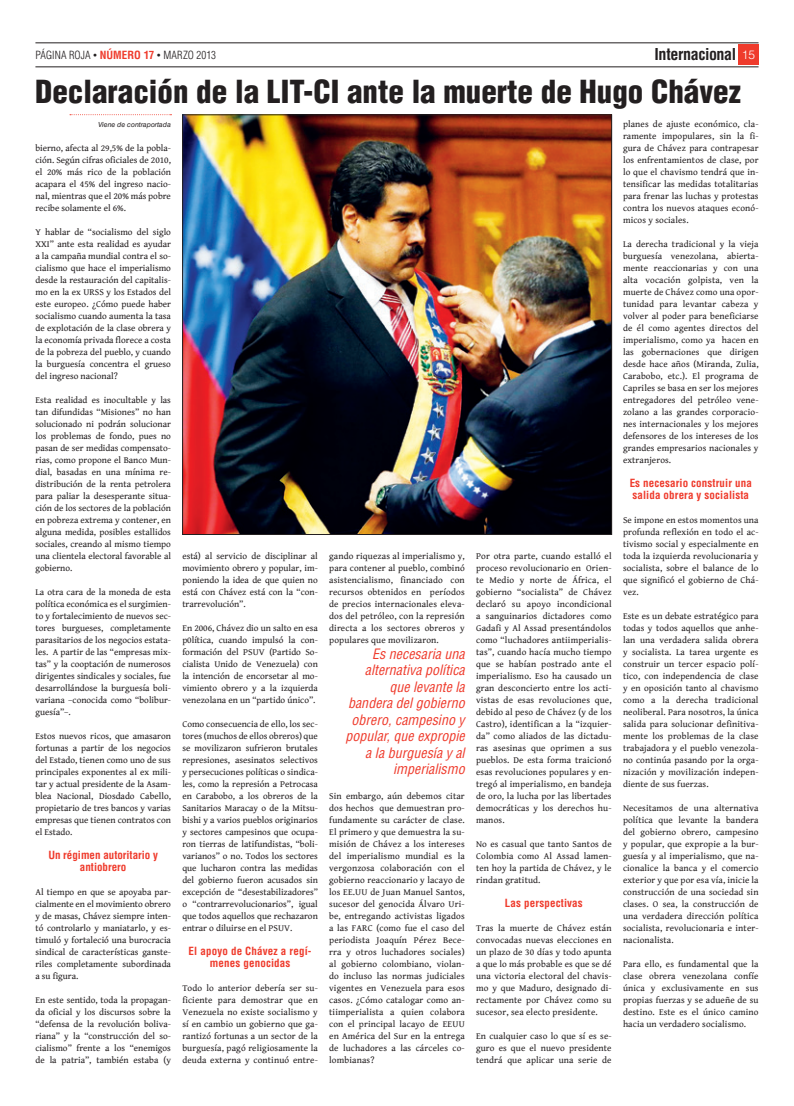
<style>
.page{position:relative;width:794px;height:1106px;background:#fff}
.page>*{position:absolute;margin:0;border:0;box-sizing:border-box;transform-origin:0 0}
.t1{font:900 condensed 31px "Helvetica LT Std";color:#231f20}
.t2{font:700 condensed 16px "Helvetica LT Std";letter-spacing:-.025em;color:#231f20}
.t3{font:italic condensed 14px/16.5px "Helvetica LT Std";color:#ef3b2c;text-align:right}
.t4{font:700 condensed 11px/12px "Helvetica LT Std";letter-spacing:.01em;color:#ef3b2c;text-align:center}
.t5{font:300 condensed 11px "Helvetica LT Std";letter-spacing:.005em;color:#231f20}
.t6{font:9.2px/12px "Gentium Book Basic";letter-spacing:.01em;color:#231f20;text-align:justify}
.t7{font:italic 7px "Helvetica LT Std";letter-spacing:-.005em;color:#231f20}
.s1{font-stretch:normal;font-size:8px}
.s2{font-weight:700;color:#ef3b2c}
.s3{font-weight:300;font-stretch:normal;font-size:12px;color:#fff}
</style>
<div class="page">
<div style="left:738px;top:45px;width:20px;height:20px;background:#ef3b2c"></div>
<hr style="left:35px;top:67px;width:723px;height:1px;background:#231f20">
<hr style="left:35px;top:43px;width:723px;height:1px;background:#231f20">
<img style="left:184px;top:117px;width:426px;height:416px">
<svg style="left:70px;top:114px;width:101px;height:1px"></svg>
<p class="t5" style="left:35px;top:48px;width:182px">PÁGINA ROJA <span class="s1">•</span> <span class="s2">NÚMERO 17</span> <span class="s1">•</span> MARZO 2013</p>
<h2 class="t2" style="left:654px;top:44px;width:102px">Internacional <span class="s3">15</span></h2>
<h1 class="t1" style="left:35px;top:72px;width:707px">Declaración de la LIT-CI ante la muerte de Hugo Chávez</h1>
<p class="t7" style="left:98px;top:120px;width:74px">Viene de contraportada</p>
<p class="t6" style="left:35px;top:141px;width:137px">bierno, afecta al 29,5% de la pobla&shy;ción. Según cifras oficiales de 2010, el 20% más rico de la población acapara el 45% del ingreso nacio&shy;nal, mientras que el 20% más pobre recibe solamente el 6%.</p>
<p class="t6" style="left:35px;top:225px;width:137px">Y hablar de “socialismo del siglo XXI” ante esta realidad es ayudar a la campaña mundial contra el so&shy;cialismo que hace el imperialismo desde la restauración del capitalis&shy;mo en la ex URSS y los Estados del este europeo. ¿Cómo puede haber socialismo cuando aumenta la tasa de explotación de la clase obrera y la economía privada florece a costa de la pobreza del pueblo, y cuando la burguesía concentra el grueso del ingreso nacional?</p>
<p class="t6" style="left:35px;top:393px;width:137px">Esta realidad es inocultable y las tan difundidas “Misiones” no han solucionado ni podrán solucionar los problemas de fondo, pues no pasan de ser medidas compensato&shy;rias, como propone el Banco Mun&shy;dial, basadas en una mínima re&shy;distribución de la renta petrolera para paliar la desesperante situa&shy;ción de los sectores de la población en pobreza extrema y contener, en alguna medida, posibles estallidos sociales, creando al mismo tiempo una clientela electoral favorable al gobierno.</p>
<p class="t6" style="left:35px;top:585px;width:137px">La otra cara de la moneda de esta política económica es el surgimien&shy;to y fortalecimiento de nuevos sec&shy;tores burgueses, completamente parasitarios de los negocios estata&shy;les. A partir de las “empresas mix&shy;tas” y la cooptación de numerosos dirigentes sindicales y sociales, fue desarrollándose la burguesía boli&shy;variana –conocida como “bolibur&shy;guesía”–.</p>
<p class="t6" style="left:35px;top:729px;width:137px">Estos nuevos ricos, que amasaron fortunas a partir de los negocios del Estado, tienen como uno de sus principales exponentes al ex mili&shy;tar y actual presidente de la Asam&shy;blea Nacional, Diosdado Cabello, propietario de tres bancos y varias empresas que tienen contratos con el Estado.</p>
<p class="t4" style="left:48px;top:848px;width:111px">Un régimen autoritario y antiobrero</p>
<p class="t6" style="left:35px;top:885px;width:137px">Al tiempo en que se apoyaba par&shy;cialmente en el movimiento obrero y de masas, Chávez siempre inten&shy;tó controlarlo y maniatarlo, y es&shy;timuló y fortaleció una burocracia sindical de características ganste&shy;riles completamente subordinada a su figura.</p>
<p class="t6" style="left:35px;top:993px;width:137px">En este sentido, toda la propagan&shy;da oficial y los discursos sobre la “defensa de la revolución boliva&shy;riana” y la “construcción del so&shy;cialismo” frente a los “enemigos de la patria”, también estaba (y</p>
<p class="t6" style="left:182px;top:549px;width:137px">está) al servicio de disciplinar al movimiento obrero y popular, im&shy;poniendo la idea de que quien no está con Chávez está con la “con&shy;trarrevolución”.</p>
<p class="t6" style="left:182px;top:621px;width:137px">En 2006, Chávez dio un salto en esa p0lítica, cuando impulsó la con&shy;formación del PSUV (Partido So&shy;cialista Unido de Venezuela) con la intención de encorsetar al mo&shy;vimiento obrero y a la izquierda venezolana en un “partido único”.</p>
<p class="t6" style="left:182px;top:717px;width:137px">Como consecuencia de ello, los sec&shy;tores (muchos de ellos obreros) que se movilizaron sufrieron brutales represiones, asesinatos selectivos y persecuciones políticas o sindica&shy;les, como la represión a Petrocasa en Carabobo, a los obreros de la Sanitarios Maracay o de la Mitsu&shy;bishi y a varios pueblos originarios y sectores campesinos que ocupa&shy;ron tierras de latifundistas, “boli&shy;varianos” o no. Todos los sectores que lucharon contra las medidas del gobierno fueron acusados sin excepción de “desestabilizadores” o “contrarrevolucionarios”, igual que todos aquellos que rechazaron entrar o diluirse en el PSUV.</p>
<p class="t4" style="left:189px;top:944px;width:124px">El apoyo de Chávez a regí&shy;menes genocidas</p>
<p class="t6" style="left:182px;top:981px;width:137px">Todo lo anterior debería ser su&shy;ficiente para demostrar que en Venezuela no existe socialismo y sí en cambio un gobierno que ga&shy;rantizó fortunas a un sector de la burguesía, pagó religiosamente la deuda externa y continuó entre-</p>
<p class="t6" style="left:329px;top:549px;width:137px">gando riquezas al imperialismo y, para contener al pueblo, combinó asistencialismo, financiado con recursos obtenidos en períodos de precios internacionales eleva&shy;dos del petróleo, con la represión directa a los sectores obreros y populares que movilizaron.</p>
<h3 class="t3" style="left:346px;top:645px;width:121px">Es necesaria una alternativa política que levante la bandera del gobierno obrero, campesino y popular, que expropie a la burguesía y al imperialismo</h3>
<p class="t6" style="left:329px;top:789px;width:137px">Sin embargo, aún debemos citar dos hechos que demuestran pro&shy;fundamente su carácter de clase.<br>El primero y que demuestra la su&shy;misión de Chávez a los intereses del imperialismo mundial es la vergonzosa colaboración con el gobierno reaccionario y lacayo de los EE.UU de Juan Manuel Santos, sucesor del genocida Álvaro Uri&shy;be, entregando activistas ligados a las FARC (como fue el caso del periodista Joaquín Pérez Bece&shy;rra y otros luchadores sociales) al gobierno colombiano, violan&shy;do incluso las normas judiciales vigentes en Venezuela para esos casos. ¿Cómo catalogar como an&shy;tiimperialista a quien colabora con el principal lacayo de EEUU en América del Sur en la entrega de luchadores a las cárceles co&shy;lombianas?</p>
<p class="t6" style="left:476px;top:549px;width:137px">Por otra parte, cuando estalló el proceso revolucionario en Orien&shy;te Medio y norte de África, el gobierno “socialista” de Chávez declaró su apoyo incondicional a sanguinarios dictadores como Gadafi y Al Assad presentándolos como “luchadores antiimperialis&shy;tas”, cuando hacía mucho tiempo que se habían postrado ante el imperialismo. Eso ha causado un gran desconcierto entre los acti&shy;vistas de esas revoluciones que, debido al peso de Chávez (y de los Castro), identifican a la “izquier&shy;da” como aliados de las dictadu&shy;ras asesinas que oprimen a sus pueblos. De esta forma traicionó esas revoluciones populares y en&shy;tregó al imperialismo, en bandeja de oro, la lucha por las libertades democráticas y los derechos hu&shy;manos.</p>
<p class="t6" style="left:476px;top:837px;width:137px">No es casual que tanto Santos de Colombia como Al Assad lamen&shy;ten hoy la partida de Chávez, y le rindan gratitud.</p>
<p class="t4" style="left:505px;top:896px;width:79px">Las perspectivas</p>
<p class="t6" style="left:476px;top:921px;width:137px">Tras la muerte de Chávez están convocadas nuevas elecciones en un plazo de 30 días y todo apunta a que lo más probable es que se dé una victoria electoral del chavis&shy;mo y que Maduro, designado di&shy;rectamente por Chávez como su sucesor, sea electo presidente.</p>
<p class="t6" style="left:476px;top:1029px;width:137px">En cualquier caso lo que sí es se&shy;guro es que el nuevo presidente tendrá que aplicar una serie de</p>
<p class="t6" style="left:623px;top:117px;width:137px">planes de ajuste económico, cla&shy;ramente impopulares, sin la fi&shy;gura de Chávez para contrapesar los enfrentamientos de clase, por lo que el chavismo tendrá que in&shy;tensificar las medidas totalitarias para frenar las luchas y protestas contra los nuevos ataques econó&shy;micos y sociales.</p>
<p class="t6" style="left:623px;top:237px;width:137px">La derecha tradicional y la vieja burguesía venezolana, abierta&shy;mente reaccionarias y con una alta vocación golpista, ven la muerte de Chávez como una opor&shy;tunidad para levantar cabeza y volver al poder para beneficiarse de él como agentes directos del imperialismo, como ya hacen en las gobernaciones que dirigen desde hace años (Miranda, Zulia, Carabobo, etc.). El programa de Capriles se basa en ser los mejores entregadores del petróleo vene&shy;zolano a las grandes corporacio&shy;nes internacionales y los mejores defensores de los intereses de los grandes empresarios nacionales y extranjeros.</p>
<p class="t4" style="left:629px;top:476px;width:124px;text-align:left">Es necesario construir una salida obrera y socialista</p>
<p class="t6" style="left:623px;top:513px;width:137px">Se impone en estos momentos una profunda reflexión en todo el ac&shy;tivismo social y especialmente en toda la izquierda revolucionaria y socialista, sobre el balance de lo que significó el gobierno de Chá&shy;vez.</p>
<p class="t6" style="left:623px;top:609px;width:137px">Este es un debate estratégico para todas y todos aquellos que anhe&shy;lan una verdadera salida obrera y socialista. La tarea urgente es construir un tercer espacio polí&shy;tico, con independencia de clase y en oposición tanto al chavismo como a la derecha tradicional neoliberal. Para nosotros, la única salida para solucionar definitiva&shy;mente los problemas de la clase trabajadora y el pueblo venezola&shy;no continúa pasando por la orga&shy;nización y movilización indepen&shy;diente de sus fuerzas.</p>
<p class="t6" style="left:623px;top:801px;width:137px">Necesitamos de una alternativa política que levante la bandera del gobierno obrero, campesino y popular, que expropie a la bur&shy;guesía y al imperialismo, que na&shy;cionalice la banca y el comercio exterior y que por esa vía, inicie la construcción de una sociedad sin clases. O sea, la construcción de una verdadera dirección política socialista, revolucionaria e inter&shy;nacionalista.</p>
<p class="t6" style="left:623px;top:957px;width:137px">Para ello, es fundamental que la clase obrera venezolana confíe única y exclusivamente en sus propias fuerzas y se adueñe de su destino. Este es el único camino hacia un verdadero socialismo.</p>
</div>
